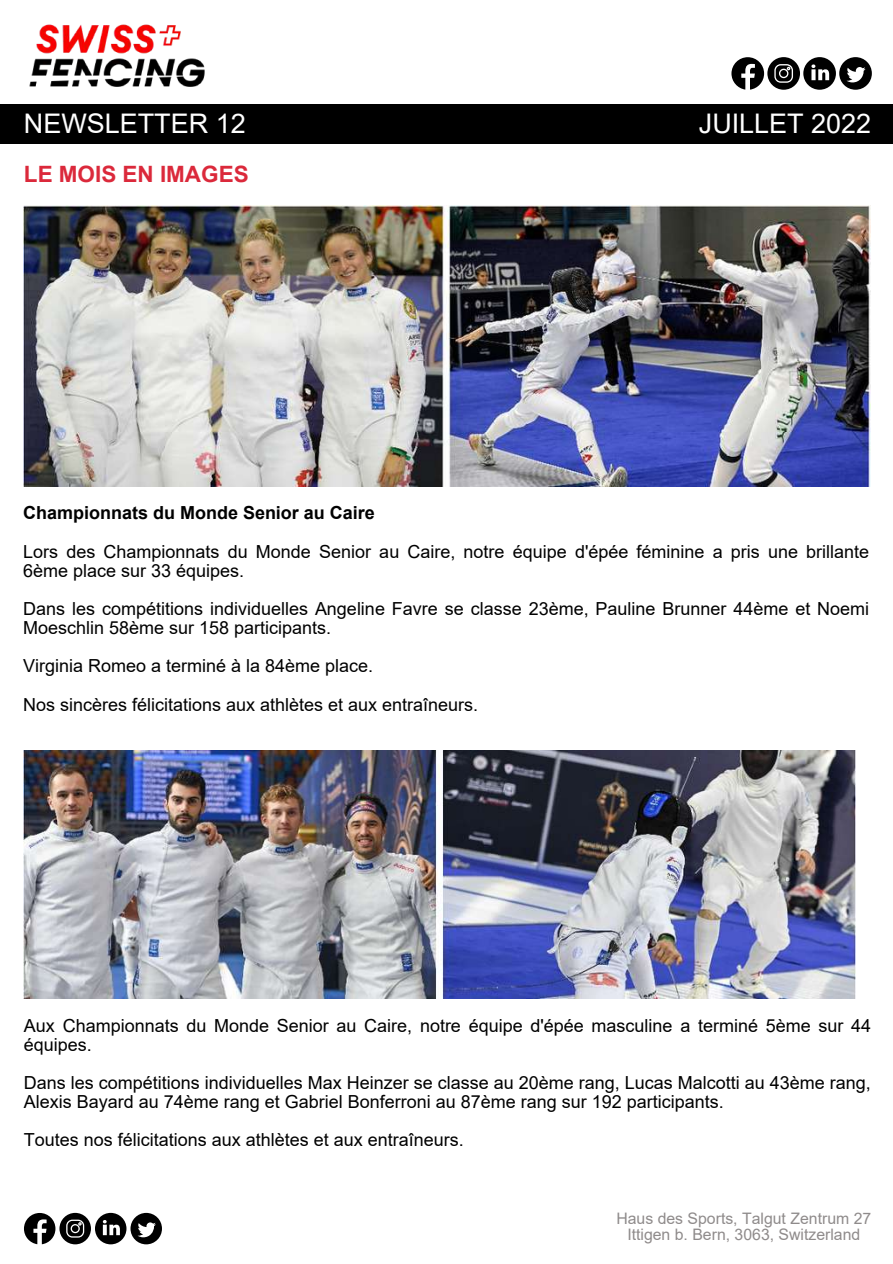
<style>
.page{position:relative;width:893px;height:1264px;background:#fff}
.page>*{position:absolute;margin:0;border:0;box-sizing:border-box;transform-origin:0 0}
.t1{font:27px "Arial";color:#fff}
.t2{font:700 22.5px "Arial";color:#db293b}
.t3{font:18px/19px "Arial";color:#000}
.t4{font:700 18px "Arial";color:#000}
.t5{font:15.75px/16.8px "Arial";color:#8f8b8b;text-align:center}
</style>
<div class="page">
<img style="left:29px;top:24px;width:176px;height:63px">
<svg style="left:731px;top:57px;width:104px;height:33px"></svg>
<div style="left:839px;top:57px;width:32px;height:33px;background:#000;border-radius:50%"></div>
<svg style="left:846px;top:67px;width:19px;height:15px"></svg>
<div style="left:0;top:104px;width:892px;height:39px;background:#000"></div>
<svg style="left:24px;top:1212px;width:102px;height:32px"></svg>
<div style="left:130px;top:1212px;width:32px;height:32px;background:#000;border-radius:50%"></div>
<svg style="left:137px;top:1222px;width:19px;height:15px"></svg>
<img style="left:24px;top:205px;width:846px;height:281px">
<img style="left:23px;top:751px;width:832px;height:247px">
<h1 class="t1" style="left:24px;top:109px;width:223px">NEWSLETTER 12</h1>
<h1 class="t1" style="left:698px;top:109px;width:174px">JUILLET 2022</h1>
<p class="t2" style="left:24px;top:161px;width:226px">LE MOIS EN IMAGES</p>
<p class="t4" style="left:23px;top:503px;width:353px">Championnats du Monde Senior au Caire</p>
<p class="t3" style="left:23px;top:542px;width:847px">Lors des Championnats du Monde Senior au Caire, notre équipe d'épée féminine a pris une brillante<br>6ème place sur 33 équipes.</p>
<p class="t3" style="left:23px;top:599px;width:847px">Dans les compétitions individuelles Angeline Favre se classe 23ème, Pauline Brunner 44ème et Noemi<br>Moeschlin 58ème sur 158 participants.</p>
<p class="t3" style="left:23px;top:647px;width:456px;line-height:38.2px">Virginia Romeo a terminé à la 84ème place.<br>Nos sincères félicitations aux athlètes et aux entraîneurs.</p>
<p class="t3" style="left:24px;top:1015px;width:848px">Aux Championnats du Monde Senior au Caire, notre équipe d'épée masculine a terminé 5ème sur 44 équipes.</p>
<p class="t3" style="left:24px;top:1073px;width:848px">Dans les compétitions individuelles Max Heinzer se classe au 20ème rang, Lucas Malcotti au 43ème rang,<br>Alexis Bayard au 74ème rang et Gabriel Bonferroni au 87ème rang sur 192 participants.</p>
<p class="t3" style="left:24px;top:1130px;width:441px">Toutes nos félicitations aux athlètes et aux entraîneurs.</p>
<p class="t5" style="left:616px;top:1209px;width:256px">Haus des Sports, Talgut Zentrum 27<br>Ittigen b. Bern, 3063, Switzerland</p>
</div>
